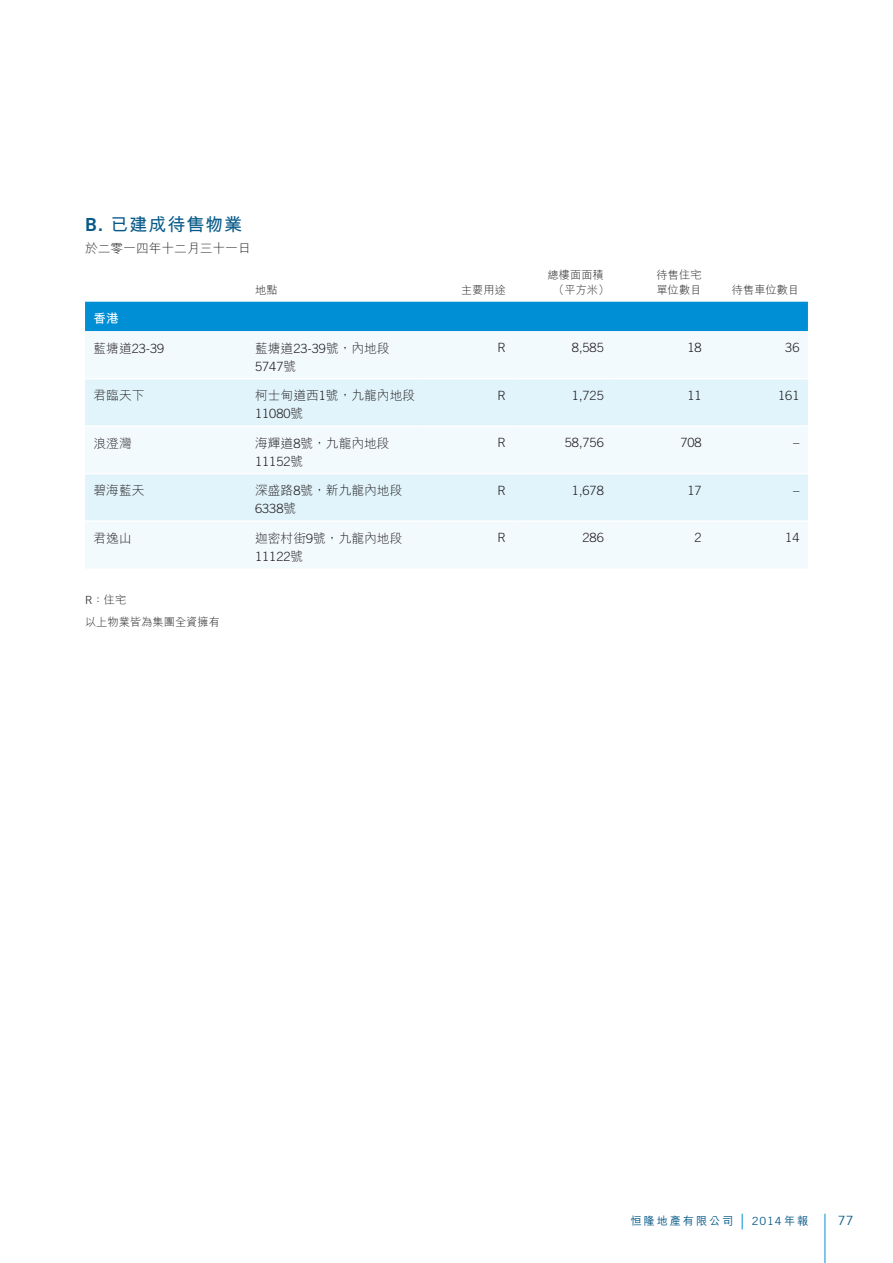
<style>
.page{position:relative;width:893px;height:1263px;background:#fff}
.page>*{position:absolute;margin:0;border:0;box-sizing:border-box;transform-origin:0 0}
.t1{font:700 18px "M Hei HK";letter-spacing:.05em;color:#075a88}
.t2{font:300 12.75px "M Hei HK";color:#231f20}
.t3{font:300 12.75px "Trade Gothic LT Std";color:#231f20}
.t4{font:12.75px "Trade Gothic LT Std";color:#075a88}
.t5{font:700 12.75px "M Hei HK";color:#fff}
.t6{font:300 11.25px/15px "M Hei HK";color:#231f20}
.t7{font:500 11.25px "M Hei HK";letter-spacing:.165em;color:#075a88}
.t8{font:11.25px "Trade Gothic LT Std";color:#075a88}
.s1{font-family:"Trade Gothic LT Std Bd 2";font-weight:400}
.s2{font-family:"M Hei HK"}
.s3{font-family:"Trade Gothic LT Std"}
.s4{font-family:"M Hei HK";font-weight:500}
</style>
<div class="page">
<svg style="left:742px;top:1214px;width:1px;height:15px"></svg>
<hr style="left:825px;top:1214px;width:1px;height:49px;background:#008fd5">
<div style="left:85px;top:302px;width:723px;height:29px;background:#008fd5"></div>
<div style="left:85px;top:331px;width:723px;height:237px;background:#f3fafe"></div>
<svg style="left:85px;top:379px;width:723px;height:141px;fill:#e1f4fc"></svg>
<hr style="left:85px;top:378px;width:170px;height:1px;background:#fff">
<hr style="left:255px;top:378px;width:162px;height:1px;background:#fff">
<hr style="left:417px;top:378px;width:97px;height:1px;background:#fff">
<hr style="left:514px;top:378px;width:98px;height:1px;background:#fff">
<hr style="left:612px;top:378px;width:98px;height:1px;background:#fff">
<hr style="left:710px;top:378px;width:98px;height:1px;background:#fff">
<hr style="left:85px;top:425px;width:170px;height:2px;background:#fff">
<hr style="left:255px;top:425px;width:162px;height:2px;background:#fff">
<hr style="left:417px;top:425px;width:97px;height:2px;background:#fff">
<hr style="left:514px;top:425px;width:98px;height:2px;background:#fff">
<hr style="left:612px;top:425px;width:98px;height:2px;background:#fff">
<hr style="left:710px;top:425px;width:98px;height:2px;background:#fff">
<hr style="left:85px;top:473px;width:170px;height:1px;background:#fff">
<hr style="left:255px;top:473px;width:162px;height:1px;background:#fff">
<hr style="left:417px;top:473px;width:97px;height:1px;background:#fff">
<hr style="left:514px;top:473px;width:98px;height:1px;background:#fff">
<hr style="left:612px;top:473px;width:98px;height:1px;background:#fff">
<hr style="left:710px;top:473px;width:98px;height:1px;background:#fff">
<hr style="left:85px;top:520px;width:170px;height:2px;background:#fff">
<hr style="left:255px;top:520px;width:162px;height:2px;background:#fff">
<hr style="left:417px;top:520px;width:97px;height:2px;background:#fff">
<hr style="left:514px;top:520px;width:98px;height:2px;background:#fff">
<hr style="left:612px;top:520px;width:98px;height:2px;background:#fff">
<hr style="left:710px;top:520px;width:98px;height:2px;background:#fff">
<h1 class="t1" style="left:85px;top:211px;width:159px"><span class="s1">B.</span> 已建成待售物業</h1>
<p class="t2" style="left:85px;top:242px;width:167px">於二零一四年十二月三十一日</p>
<p class="t6" style="left:255px;top:282px;width:24px">地點</p>
<p class="t6" style="left:461px;top:282px;width:46px">主要用途</p>
<p class="t6" style="left:548px;top:267px;width:63px;text-align:center">總樓面面積（平方米）</p>
<p class="t6" style="left:657px;top:267px;width:46px">待售住宅單位數目</p>
<p class="t6" style="left:732px;top:282px;width:69px">待售車位數目</p>
<p class="t5" style="left:94px;top:309px;width:27px">香港</p>
<p class="t3" style="left:94px;top:341px;width:72px"><span class="s2">藍塘道</span>23-39</p>
<p class="t2" style="left:255px;top:341px;width:136px">藍塘道<span class="s3">23-39</span>號，內地段</p>
<p class="t3" style="left:255px;top:359px;width:43px">5747<span class="s2">號</span></p>
<p class="t2" style="left:94px;top:389px;width:52px">君臨天下</p>
<p class="t2" style="left:255px;top:389px;width:162px">柯士甸道西<span class="s3">1</span>號，九龍內地段</p>
<p class="t3" style="left:255px;top:406px;width:50px">11080<span class="s2">號</span></p>
<p class="t2" style="left:94px;top:436px;width:40px">浪澄灣</p>
<p class="t2" style="left:255px;top:436px;width:136px">海輝道<span class="s3">8</span>號，九龍內地段</p>
<p class="t3" style="left:255px;top:454px;width:50px">11152<span class="s2">號</span></p>
<p class="t2" style="left:94px;top:484px;width:52px">碧海藍天</p>
<p class="t2" style="left:255px;top:484px;width:149px">深盛路<span class="s3">8</span>號，新九龍內地段</p>
<p class="t3" style="left:255px;top:501px;width:43px">6338<span class="s2">號</span></p>
<p class="t2" style="left:94px;top:531px;width:40px">君逸山</p>
<p class="t2" style="left:255px;top:531px;width:149px">迦密村街<span class="s3">9</span>號，九龍內地段</p>
<p class="t3" style="left:255px;top:548px;width:50px">11122<span class="s2">號</span></p>
<p class="t6" style="left:85px;top:588px;width:136px;line-height:23px"><span class="s3">R</span>：住宅<br>以上物業皆為集團全資擁有</p>
<p class="t3" style="left:497px;top:340px;width:10px">R</p>
<p class="t3" style="left:572px;top:340px;width:33px">8,585</p>
<p class="t3" style="left:687px;top:340px;width:16px">18</p>
<p class="t3" style="left:785px;top:340px;width:16px">36</p>
<p class="t3" style="left:497px;top:387px;width:10px">R</p>
<p class="t3" style="left:572px;top:387px;width:33px">1,725</p>
<p class="t3" style="left:687px;top:387px;width:16px">11</p>
<p class="t3" style="left:778px;top:387px;width:23px">161</p>
<p class="t3" style="left:497px;top:435px;width:10px">R</p>
<p class="t3" style="left:565px;top:435px;width:40px">58,756</p>
<p class="t3" style="left:680px;top:435px;width:23px">708</p>
<p class="t3" style="left:793px;top:435px;width:8px">–</p>
<p class="t3" style="left:497px;top:482px;width:10px">R</p>
<p class="t3" style="left:572px;top:482px;width:33px">1,678</p>
<p class="t3" style="left:687px;top:482px;width:16px">17</p>
<p class="t3" style="left:793px;top:482px;width:8px">–</p>
<p class="t3" style="left:497px;top:530px;width:10px">R</p>
<p class="t3" style="left:583px;top:530px;width:23px">286</p>
<p class="t3" style="left:694px;top:530px;width:9px">2</p>
<p class="t3" style="left:785px;top:530px;width:16px">14</p>
<p class="t7" style="left:630px;top:1212px;width:104px">恒隆地產有限公司</p>
<p class="t8" style="left:752px;top:1214px;width:58px">2014 <span class="s4">年報</span></p>
<p class="t4" style="left:838px;top:1212px;width:17px">77</p>
</div>
